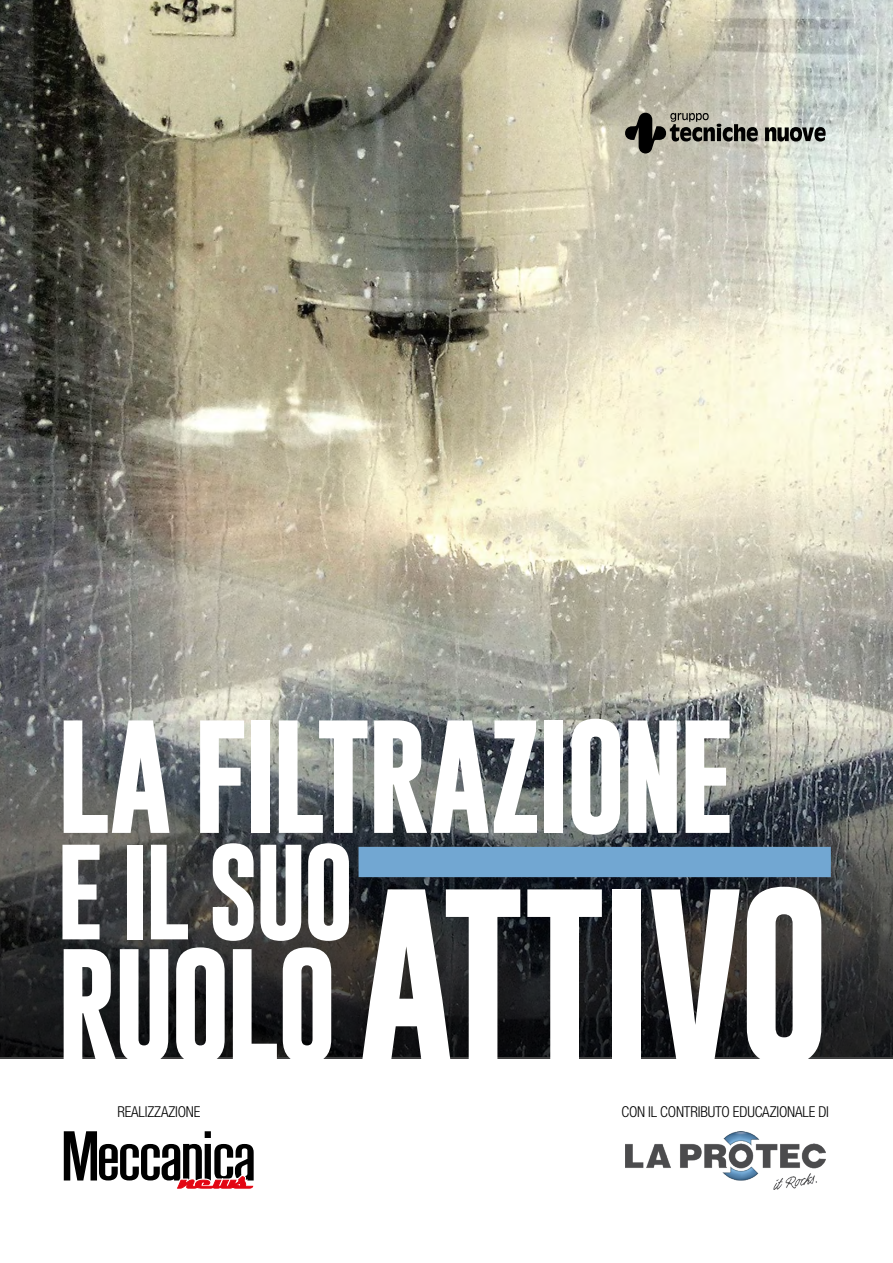
<style>
.page{position:relative;width:893px;height:1263px;background:#fff}
.page>*{position:absolute;margin:0;border:0;box-sizing:border-box;transform-origin:0 0}
.t1{font:700 176.7px "Gobold";letter-spacing:-.03em;color:#fff}
.t2{font:700 115.05px "Gobold";letter-spacing:-.04em;color:#fff}
.t3{font:700 96.75px "Gobold";color:#fff}
.t4{font:300 condensed 15px "Helvetica Neue LT Std";letter-spacing:-.01em;color:#000}
.s1{font-size:115.05px}
</style>
<div class="page">
<img style="left:0;top:0;width:893px;height:631px">
<svg style="left:0;top:631px;width:893px;height:428px;background:#535554"></svg>
<svg style="left:765px;top:127px;width:61px;height:15px"></svg>
<svg style="left:622px;top:113px;width:136px;height:40px;background:#858379"></svg>
<div style="left:359px;top:847px;width:472px;height:30px;background:#72a7d2"></div>
<img style="left:625px;top:1131px;width:201px;height:58px">
<svg style="left:64px;top:1131px;width:190px;height:58px"></svg>
<h2 class="t2" style="left:56px;top:702px;width:679px">LA FILTRAZIONE</h2>
<h3 class="t3" style="left:56px;top:829px;width:299px">E IL SUO</h3>
<h1 class="t1" style="left:56px;top:861px;width:776px"><span class="s1">RUOLO</span> ATTIVO</h1>
<p class="t4" style="left:117px;top:1103px;width:85px">REALIZZAZIONE</p>
<p class="t4" style="left:621px;top:1103px;width:209px">CON IL CONTRIBUTO EDUCAZIONALE DI</p>
</div>
